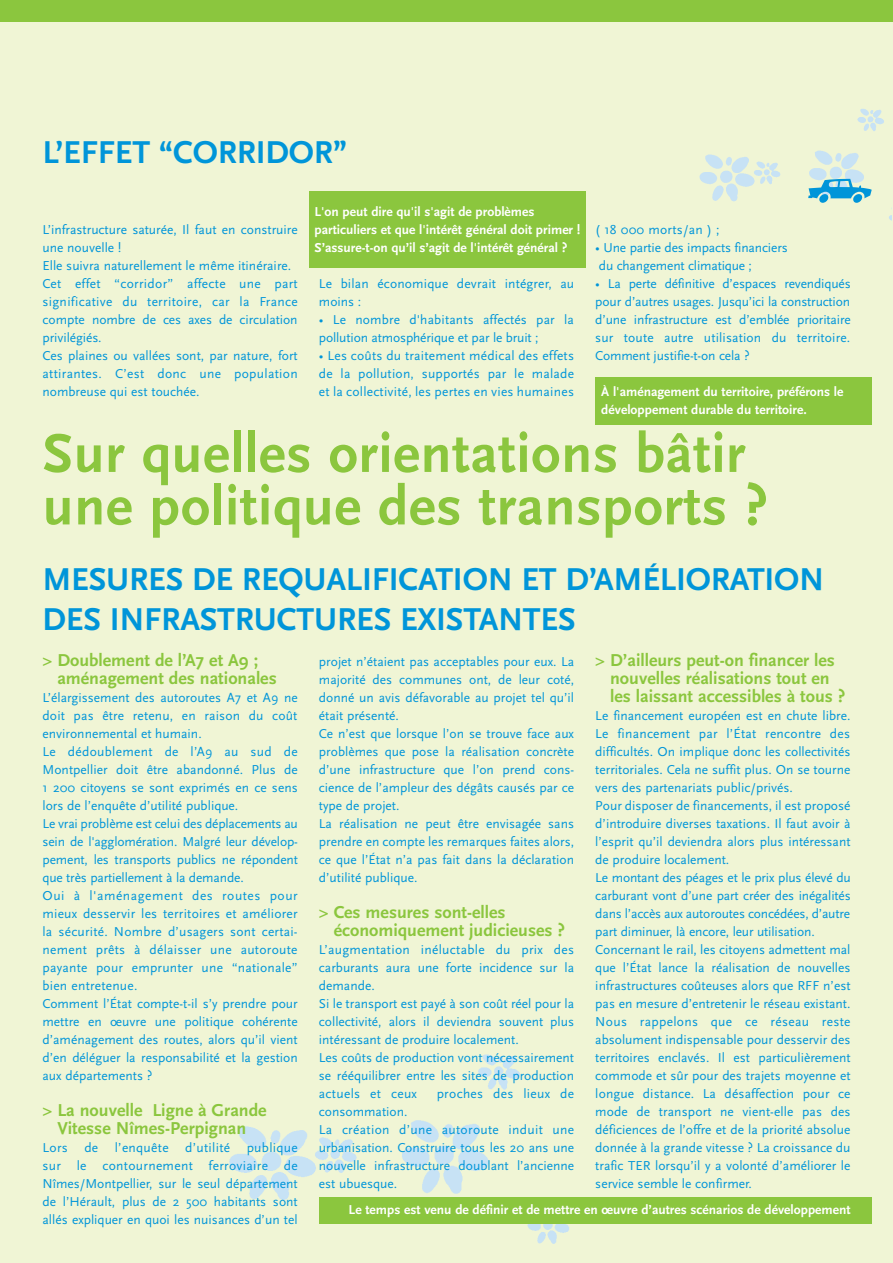
<style>
.page{position:relative;width:893px;height:1263px;background:#f0f5d5}
.page>*{position:absolute;margin:0;border:0;box-sizing:border-box;transform-origin:0 0}
.t1{font:72.6px "Autofont";color:#0095d9}
.t2{font:700 57px/52.5px "Scala Sans";letter-spacing:.01em;color:#8bc63e}
.t3{font:700 33px/40px "Scala Sans";letter-spacing:-.005em;color:#0095d9}
.t4{font:700 18px/18px "Scala Sans";color:#8bc63e}
.t5{font:13.5px/18px "Scala Sans";color:#0095d9}
.t6{font:700 13.5px/18px "Scala Sans";color:#fff}
.t7{font:13.5px "Scala Sans";letter-spacing:.025em;color:#0095d9}
</style>
<div class="page">
<img style="left:229px;top:1054px;width:340px;height:190px">
<img style="left:699px;top:109px;width:192px;height:111px">
<div style="left:0;top:0;width:893px;height:21px;background:#8bc63e"></div>
<div style="left:595px;top:378px;width:277px;height:47px;background:#8bc63e"></div>
<div style="left:309px;top:191px;width:277px;height:77px;background:#8bc63e"></div>
<div style="left:319px;top:1197px;width:553px;height:27px;background:#8bc63e"></div>
<h3 class="t3" style="left:43px;top:131px;width:306px">L’EFFET “CORRIDOR”</h3>
<p class="t5" style="left:43px;top:220px;width:257px">L’infrastructure saturée, Il faut en construire</p>
<p class="t5" style="left:43px;top:238px;width:257px">une nouvelle !<br>Elle suivra naturellement le même itinéraire.<br>Cet effet “corridor” affecte une part significative du territoire, car la France compte nombre de ces axes de circulation privilégiés.<br>Ces plaines ou vallées sont, par nature, fort attirantes. C’est donc une population nombreuse qui est touchée.</p>
<p class="t6" style="left:314px;top:202px;width:267px">L'on peut dire qu'il s'agit de problèmes particuliers et que l'intérêt général doit primer !<br>S’assure-t-on qu’il s’agit de l'intérêt général ?</p>
<p class="t5" style="left:319px;top:274px;width:257px">Le bilan économique devrait intégrer, au moins :</p>
<p class="t5" style="left:319px;top:310px;width:256px">• Le nombre d'habitants affectés par la pollution atmosphérique et par le bruit ;</p>
<p class="t5" style="left:319px;top:346px;width:257px;text-align:justify">• Les coûts du traitement médical des effets de la pollution, supportés par le malade et la collectivité, les pertes en vies humaines</p>
<h1 class="t1" style="left:806px;top:135px;width:69px">b</h1>
<p class="t5" style="left:595px;top:220px;width:126px">( 18 000 morts/an ) ;</p>
<p class="t5" style="left:595px;top:238px;width:194px">• Une partie des impacts financiers du changement climatique ;</p>
<p class="t5" style="left:595px;top:274px;width:257px;text-align:justify">• La perte définitive d’espaces revendiqués pour d’autres usages. Jusqu’ici la construction d’une infrastructure est d’emblée prioritaire sur toute autre utilisation du territoire.<br>Comment justifie-t-on cela ?</p>
<p class="t6" style="left:601px;top:382px;width:244px">À l'aménagement du territoire, préférons le développement durable du territoire.</p>
<h2 class="t2" style="left:43px;top:426px;width:727px">Sur quelles orientations bâtir une politique des transports ?</h2>
<h3 class="t3" style="left:43px;top:558px;width:783px">MESURES DE REQUALIFICATION ET D’AMÉLIORATION<br>DES INFRASTRUCTURES EXISTANTES</h3>
<h3 class="t4" style="left:57px;top:651px;width:221px;text-indent:-15px">&gt; Doublement de l’A7 et A9 ; aménagement des nationales</h3>
<p class="t5" style="left:43px;top:688px;width:257px">L’élargissement des autoroutes A7 et A9 ne doit pas être retenu, en raison du coût environnemental et humain.<br>Le dédoublement de l’A9 au sud de Montpellier doit être abandonné. Plus de 1 200 citoyens se sont exprimés en ce sens lors de l’enquête d’utilité publique.<br>Le vrai problème est celui des déplacements au sein de l'agglomération. Malgré leur dévelop&shy;pement, les transports publics ne répondent que très partiellement à la demande.<br>Oui à l'aménagement des routes pour mieux desservir les territoires et améliorer la sécurité. Nombre d’usagers sont certai&shy;nement prêts à délaisser une autoroute payante pour emprunter une “nationale” bien entretenue.<br>Comment l’État compte-t-il s’y prendre pour mettre en oeuvre une politique cohérente d’aménagement des routes, alors qu’il vient d’en déléguer la responsabilité et la gestion aux départements ?</p>
<h3 class="t4" style="left:43px;top:1101px;width:226px;text-align:center">&gt; La nouvelle Ligne à Grande<br>Vitesse Nîmes-Perpignan</h3>
<p class="t5" style="left:43px;top:1138px;width:257px;text-align:justify">Lors de l’enquête d’utilité publique sur le contournement ferroviaire de Nîmes/Montpellier, sur le seul département de l’Hérault, plus de 2 500 habitants sont allés expliquer en quoi les nuisances d’un tel</p>
<h3 class="t4" style="left:610px;top:651px;width:237px;text-indent:-15px">&gt; D’ailleurs peut-on financer les nouvelles réalisations tout en les laissant accessibles à tous ?</h3>
<p class="t5" style="left:595px;top:706px;width:257px">Le financement européen est en chute libre.<br>Le financement par l’État rencontre des difficultés. On implique donc les collectivités territoriales. Cela ne suffit plus. On se tourne vers des partenariats public/privés.<br>Pour disposer de financements, il est proposé d’introduire diverses taxations. Il faut avoir à l’esprit qu’il deviendra alors plus intéressant de produire localement.<br>Le montant des péages et le prix plus élevé du carburant vont d’une part créer des inégalités dans l’accès aux autoroutes concédées, d’autre part diminuer, là encore, leur utilisation.<br>Concernant le rail, les citoyens admettent mal que l’État lance la réalisation de nouvelles infrastructures coûteuses alors que RFF n’est pas en mesure d’entretenir le réseau existant.<br>Nous rappelons que ce réseau reste absolument indispensable pour desservir des territoires enclavés. Il est particulièrement commode et sûr pour des trajets moyenne et longue distance. La désaffection pour ce mode de transport ne vient-elle pas des déficiences de l’offre et de la priorité absolue donnée à la grande vitesse ? La croissance du trafic TER lorsqu’il y a volonté d’améliorer le service semble le confirmer.</p>
<p class="t6" style="left:349px;top:1200px;width:503px">Le temps est venu de définir et de mettre en oeuvre d’autres scénarios de développement</p>
<p class="t5" style="left:319px;top:652px;width:257px">projet n’étaient pas acceptables pour eux. La majorité des communes ont, de leur coté, donné un avis défavorable au projet tel qu’il était présenté.<br>Ce n’est que lorsque l’on se trouve face aux problèmes que pose la réalisation concrète d’une infrastructure que l’on prend cons&shy;cience de l’ampleur des dégâts causés par ce type de projet.<br>La réalisation ne peut être envisagée sans prendre en compte les remarques faites alors, ce que l’État n’a pas fait dans la déclaration d’utilité publique.</p>
<h3 class="t4" style="left:334px;top:903px;width:233px;text-indent:-15px">&gt; Ces mesures sont-elles économiquement judicieuses ?</h3>
<p class="t5" style="left:319px;top:940px;width:257px">L’augmentation inéluctable du prix des carburants aura une forte incidence sur la demande.<br>Si le transport est payé à son coût réel pour la collectivité, alors il deviendra souvent plus intéressant de produire localement.<br>Les coûts de production vont nécessairement se rééquilibrer entre les sites de production actuels et ceux</p>
<p class="t7" style="left:437px;top:1085px;width:139px">proches des lieux de</p>
<p class="t5" style="left:319px;top:1102px;width:257px">consommation.<br>La création d’une autoroute induit une urbanisation. Construire tous les 20 ans une nouvelle infrastructure doublant l’ancienne est ubuesque.</p>
</div>
